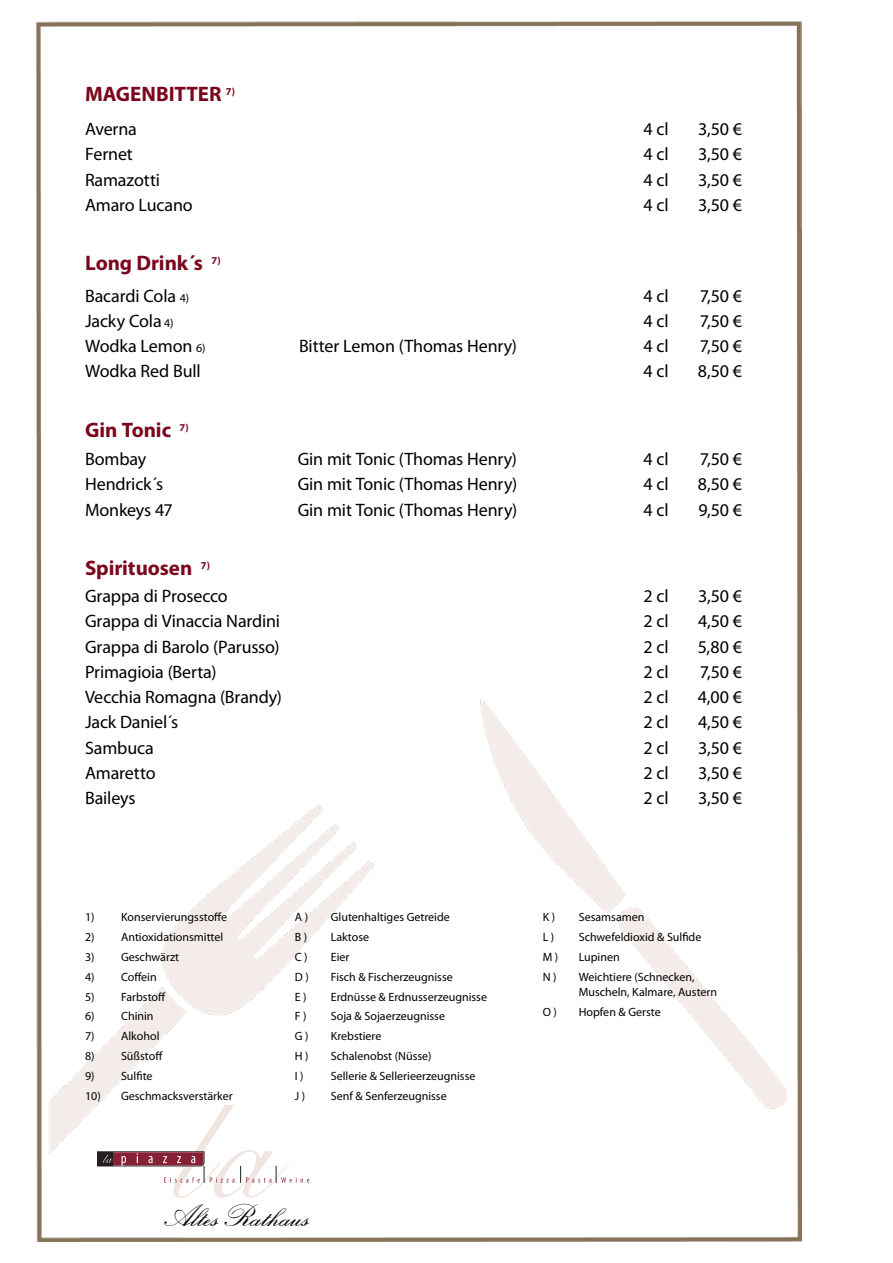
<style>
.page{position:relative;width:893px;height:1263px;background:#fff}
.page>*{position:absolute;margin:0;border:0;box-sizing:border-box;transform-origin:0 0}
.t1{font:31.2px "Exmouth";color:#000}
.t2{font:700 21px "Myriad Pro";letter-spacing:-.005em;color:#7a071e}
.t3{font:18px "Myriad Pro";letter-spacing:-.01em;color:#000}
.t4{font:12px/15.6px "Myriad Pro";color:#000}
.s1{font-size:12px}
</style>
<div class="page">
<img style="left:37px;top:21px;width:765px;height:1220px">
<div style="left:97px;top:1105px;width:215px;height:130px;background:#fff"></div>
<svg style="left:97px;top:1105px;width:212px;height:93px"></svg>
<p class="t2" style="left:85px;top:82px;width:151px">MAGENBITTER <sup>7)</sup></p>
<p class="t3" style="left:85px;top:119px;width:53px">Averna</p>
<p class="t3" style="left:643px;top:119px;width:27px">4 cl</p>
<p class="t3" style="left:698px;top:119px;width:45px">3,50 €</p>
<p class="t3" style="left:85px;top:144px;width:49px">Fernet</p>
<p class="t3" style="left:643px;top:144px;width:27px">4 cl</p>
<p class="t3" style="left:698px;top:144px;width:45px">3,50 €</p>
<p class="t3" style="left:85px;top:170px;width:76px">Ramazotti</p>
<p class="t3" style="left:643px;top:170px;width:27px">4 cl</p>
<p class="t3" style="left:698px;top:170px;width:45px">3,50 €</p>
<p class="t3" style="left:85px;top:195px;width:109px">Amaro Lucano</p>
<p class="t3" style="left:643px;top:195px;width:27px">4 cl</p>
<p class="t3" style="left:698px;top:195px;width:45px">3,50 €</p>
<p class="t2" style="left:85px;top:251px;width:137px">Long Drink´s <sup>7)</sup></p>
<p class="t3" style="left:85px;top:286px;width:106px">Bacardi Cola <span class="s1">4)</span></p>
<p class="t3" style="left:643px;top:286px;width:27px">4 cl</p>
<p class="t3" style="left:700px;top:286px;width:44px">7,50 €</p>
<p class="t3" style="left:85px;top:311px;width:90px">Jacky Cola <span class="s1">4)</span></p>
<p class="t3" style="left:643px;top:311px;width:27px">4 cl</p>
<p class="t3" style="left:700px;top:311px;width:44px">7,50 €</p>
<p class="t3" style="left:85px;top:336px;width:122px">Wodka Lemon <span class="s1">6)</span></p>
<p class="t3" style="left:299px;top:336px;width:220px">Bitter Lemon (Thomas Henry)</p>
<p class="t3" style="left:643px;top:336px;width:27px">4 cl</p>
<p class="t3" style="left:700px;top:336px;width:44px">7,50 €</p>
<p class="t3" style="left:85px;top:361px;width:117px">Wodka Red Bull</p>
<p class="t3" style="left:643px;top:361px;width:27px">4 cl</p>
<p class="t3" style="left:698px;top:361px;width:46px">8,50 €</p>
<p class="t2" style="left:85px;top:418px;width:105px">Gin Tonic <sup>7)</sup></p>
<p class="t3" style="left:85px;top:449px;width:63px">Bombay</p>
<p class="t3" style="left:298px;top:449px;width:221px">Gin mit Tonic (Thomas Henry)</p>
<p class="t3" style="left:643px;top:449px;width:27px">4 cl</p>
<p class="t3" style="left:700px;top:449px;width:44px">7,50 €</p>
<p class="t3" style="left:85px;top:474px;width:80px">Hendrick´s</p>
<p class="t3" style="left:298px;top:474px;width:221px">Gin mit Tonic (Thomas Henry)</p>
<p class="t3" style="left:643px;top:474px;width:27px">4 cl</p>
<p class="t3" style="left:698px;top:474px;width:46px">8,50 €</p>
<p class="t3" style="left:85px;top:500px;width:89px">Monkeys 47</p>
<p class="t3" style="left:298px;top:500px;width:221px">Gin mit Tonic (Thomas Henry)</p>
<p class="t3" style="left:643px;top:500px;width:27px">4 cl</p>
<p class="t3" style="left:698px;top:500px;width:45px">9,50 €</p>
<p class="t2" style="left:85px;top:556px;width:126px">Spirituosen <sup>7)</sup></p>
<p class="t3" style="left:85px;top:586px;width:144px">Grappa di Prosecco</p>
<p class="t3" style="left:643px;top:586px;width:27px">2 cl</p>
<p class="t3" style="left:698px;top:586px;width:45px">3,50 €</p>
<p class="t3" style="left:85px;top:611px;width:197px">Grappa di Vinaccia Nardini</p>
<p class="t3" style="left:643px;top:611px;width:27px">2 cl</p>
<p class="t3" style="left:698px;top:611px;width:46px">4,50 €</p>
<p class="t3" style="left:85px;top:637px;width:196px">Grappa di Barolo (Parusso)</p>
<p class="t3" style="left:643px;top:637px;width:27px">2 cl</p>
<p class="t3" style="left:698px;top:637px;width:46px">5,80 €</p>
<p class="t3" style="left:85px;top:662px;width:133px">Primagioia (Berta)</p>
<p class="t3" style="left:643px;top:662px;width:27px">2 cl</p>
<p class="t3" style="left:700px;top:662px;width:44px">7,50 €</p>
<p class="t3" style="left:85px;top:687px;width:198px">Vecchia Romagna (Brandy)</p>
<p class="t3" style="left:643px;top:687px;width:27px">2 cl</p>
<p class="t3" style="left:698px;top:687px;width:46px">4,00 €</p>
<p class="t3" style="left:85px;top:712px;width:95px">Jack Daniel´s</p>
<p class="t3" style="left:643px;top:712px;width:27px">2 cl</p>
<p class="t3" style="left:698px;top:712px;width:46px">4,50 €</p>
<p class="t3" style="left:85px;top:738px;width:70px">Sambuca</p>
<p class="t3" style="left:643px;top:738px;width:27px">2 cl</p>
<p class="t3" style="left:698px;top:738px;width:45px">3,50 €</p>
<p class="t3" style="left:85px;top:763px;width:72px">Amaretto</p>
<p class="t3" style="left:643px;top:763px;width:27px">2 cl</p>
<p class="t3" style="left:698px;top:763px;width:45px">3,50 €</p>
<p class="t3" style="left:85px;top:788px;width:52px">Baileys</p>
<p class="t3" style="left:643px;top:788px;width:27px">2 cl</p>
<p class="t3" style="left:698px;top:788px;width:45px">3,50 €</p>
<p class="t4" style="left:85px;top:909px;width:144px">1) Konservierungsstoffe</p>
<p class="t4" style="left:85px;top:929px;width:140px">2) Antioxidationsmittel</p>
<p class="t4" style="left:85px;top:949px;width:96px">3) Geschwärzt</p>
<p class="t4" style="left:85px;top:969px;width:73px">4) Coffein</p>
<p class="t4" style="left:85px;top:989px;width:82px">5) Farbstoff</p>
<p class="t4" style="left:85px;top:1009px;width:70px">6) Chinin</p>
<p class="t4" style="left:85px;top:1029px;width:76px">7) Alkohol</p>
<p class="t4" style="left:85px;top:1048px;width:79px">8) Süßstoff</p>
<p class="t4" style="left:85px;top:1068px;width:69px">9) Sulfite</p>
<p class="t4" style="left:85px;top:1088px;width:149px">10) Geschmacksverstärker</p>
<p class="t4" style="left:295px;top:909px;width:15px">A )</p>
<p class="t4" style="left:331px;top:909px;width:121px">Glutenhaltiges Getreide</p>
<p class="t4" style="left:295px;top:929px;width:14px">B )</p>
<p class="t4" style="left:331px;top:929px;width:40px">Laktose</p>
<p class="t4" style="left:295px;top:949px;width:14px">C )</p>
<p class="t4" style="left:331px;top:949px;width:20px">Eier</p>
<p class="t4" style="left:295px;top:969px;width:15px">D )</p>
<p class="t4" style="left:331px;top:969px;width:123px">Fisch &amp; Fischerzeugnisse</p>
<p class="t4" style="left:295px;top:989px;width:13px">E )</p>
<p class="t4" style="left:331px;top:989px;width:158px">Erdnüsse &amp; Erdnusserzeugnisse</p>
<p class="t4" style="left:295px;top:1009px;width:13px">F )</p>
<p class="t4" style="left:331px;top:1009px;width:116px">Soja &amp; Sojaerzeugnisse</p>
<p class="t4" style="left:295px;top:1029px;width:15px">G )</p>
<p class="t4" style="left:331px;top:1029px;width:52px">Krebstiere</p>
<p class="t4" style="left:295px;top:1048px;width:15px">H )</p>
<p class="t4" style="left:331px;top:1048px;width:102px">Schalenobst (Nüsse)</p>
<p class="t4" style="left:295px;top:1068px;width:10px">I )</p>
<p class="t4" style="left:331px;top:1068px;width:146px">Sellerie &amp; Sellerieerzeugnisse</p>
<p class="t4" style="left:295px;top:1088px;width:12px">J )</p>
<p class="t4" style="left:331px;top:1088px;width:117px">Senf &amp; Senferzeugnisse</p>
<h1 class="t1" style="left:163px;top:1197px;width:151px">AltesRathaus</h1>
<p class="t4" style="left:543px;top:909px;width:14px">K )</p>
<p class="t4" style="left:579px;top:909px;width:67px">Sesamsamen</p>
<p class="t4" style="left:543px;top:929px;width:13px">L )</p>
<p class="t4" style="left:579px;top:929px;width:124px">Schwefeldioxid &amp; Sulfide</p>
<p class="t4" style="left:543px;top:949px;width:17px">M )</p>
<p class="t4" style="left:579px;top:949px;width:43px">Lupinen</p>
<p class="t4" style="left:543px;top:969px;width:15px">N )</p>
<p class="t4" style="left:579px;top:969px;width:140px">Weichtiere (Schnecken,<br>Muscheln, Kalmare, Austern</p>
<p class="t4" style="left:543px;top:1004px;width:16px">O )</p>
<p class="t4" style="left:579px;top:1004px;width:84px">Hopfen &amp; Gerste</p>
</div>
